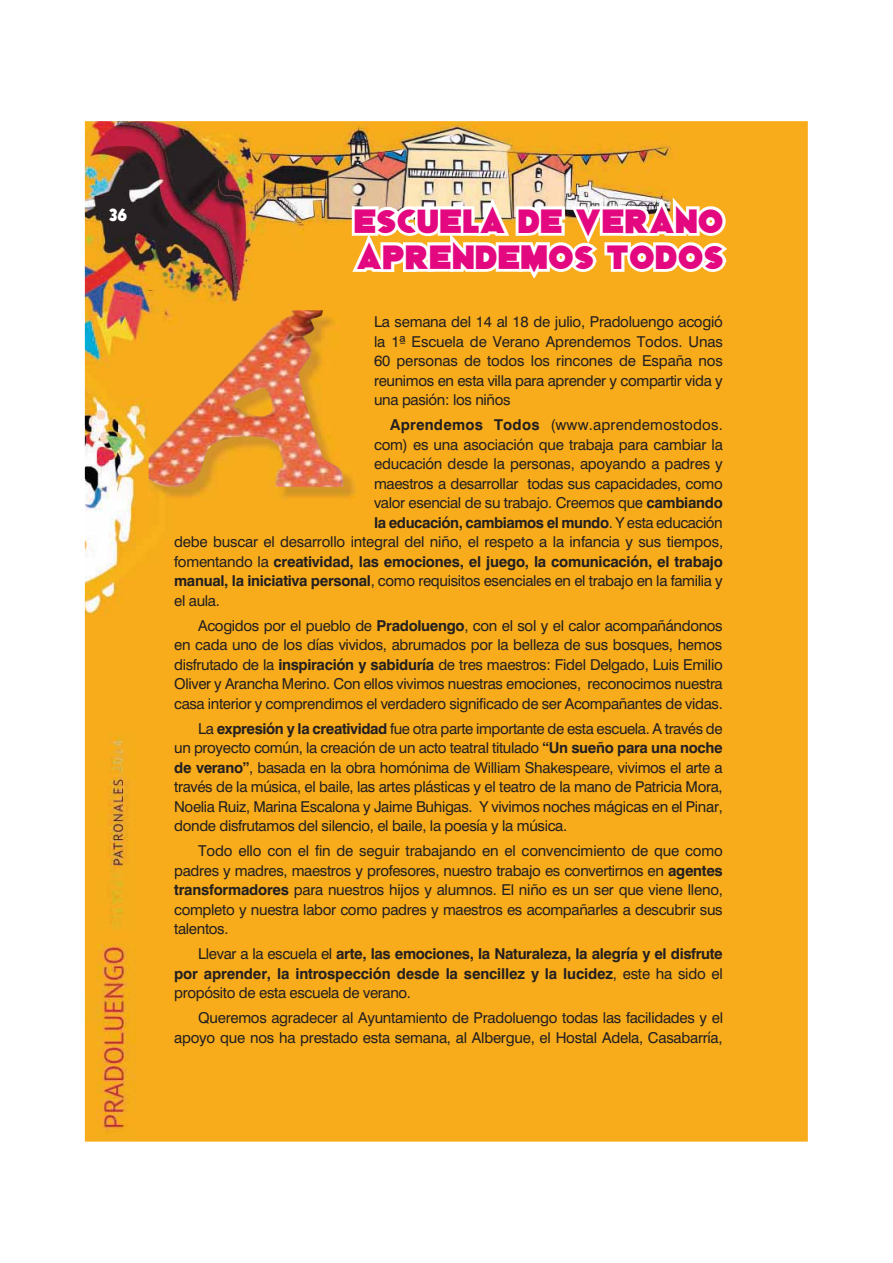
<style>
.page{position:relative;width:893px;height:1263px;background:#fff}
.page>*{position:absolute;margin:0;border:0;box-sizing:border-box;transform-origin:0 0}
.t1{font:33px/36px "DYLANDOG";letter-spacing:.065em;color:#e3087f}
.t2{font:900 18px "Kabel";color:#fff}
.t3{font:15px/19.5px "Swiss 721 BT";letter-spacing:-.02em;color:#231f20;text-align:justify}
.t4{font:700 15px/19.5px "Swiss 721 BT";letter-spacing:-.015em;color:#231f20;text-align:justify}
.t5{font:15px "Swiss 721 BT";letter-spacing:.01em;color:#231f20}
.s1{font-weight:700}
.s2{font-weight:400}
</style>
<div class="page">
<img style="left:85px;top:121px;width:723px;height:1021px">
<svg style="left:348px;top:178px;width:383px;height:106px"></svg>
<img style="left:149px;top:314px;width:207px;height:186px">
<img style="left:149px;top:310px;width:195px;height:177px">
<p class="t2" style="left:110px;top:208px;width:19px">36</p>
<h1 class="t1" style="left:355px;top:203px;width:369px">ESCUELA DE VERANO<br>APRENDEMOS TODOS</h1>
<p class="t3" style="left:374px;top:313px;width:350px">La semana del 14 al 18 de julio, Pradoluengo acogió la 1ª Escuela de Verano Aprendemos Todos. Unas 60 personas de todos los rincones de España nos reunimos en esta villa para aprender y compartir vida y una pasión: los niños</p>
<p class="t5" style="left:390px;top:418px;width:334px"><span class="s1">Aprendemos Todos</span> (www.aprendemostodos.</p>
<p class="t3" style="left:374px;top:435px;width:350px">com) es una asociación que trabaja para cambiar la</p>
<p class="t3" style="left:374px;top:455px;width:350px">educación desde la personas, apoyando a padres y</p>
<p class="t3" style="left:374px;top:474px;width:350px">maestros a desarrollar todas sus capacidades, como</p>
<p class="t3" style="left:374px;top:494px;width:350px">valor esencial de su trabajo. Creemos que <span class="s1">cambiando</span></p>
<p class="t4" style="left:374px;top:514px;width:350px">la educación, cambiamos el mundo<span class="s2">. Y esta educación</span></p>
<p class="t3" style="left:174px;top:533px;width:550px">debe buscar el desarrollo integral del niño, el respeto a la infancia y sus tiempos,</p>
<p class="t4" style="left:174px;top:553px;width:550px"><span class="s2">fomentando la</span> creatividad, las emociones, el juego, la comunicación, el trabajo</p>
<p class="t3" style="left:174px;top:572px;width:550px"><span class="s1">manual, la iniciativa personal</span>, como requisitos esenciales en el trabajo en la familia y</p>
<p class="t3" style="left:174px;top:591px;width:47px">el aula.</p>
<p class="t3" style="left:174px;top:616px;width:550px;text-indent:24px">Acogidos por el pueblo de <span class="s1">Pradoluengo</span>, con el sol y el calor acompañándonos en cada uno de los días vividos, abrumados por la belleza de sus bosques, hemos disfrutado de la <span class="s1">inspiración y sabiduría</span> de tres maestros: Fidel Delgado, Luis Emilio Oliver y Arancha Merino. Con ellos vivimos nuestras emociones, reconocimos nuestra casa interior y comprendimos el verdadero significado de ser Acompañantes de vidas.</p>
<p class="t3" style="left:174px;top:719px;width:550px;text-indent:24px">La <span class="s1">expresión y la creatividad</span> fue otra parte importante de esta escuela. A través de un proyecto común, la creación de un acto teatral titulado <span class="s1">“Un sueño para una noche de verano”</span>, basada en la obra homónima de William Shakespeare, vivimos el arte a través de la música, el baile, las artes plásticas y el teatro de la mano de Patricia Mora, Noelia Ruiz, Marina Escalona y Jaime Buhigas. Y vivimos noches mágicas en el Pinar, donde disfrutamos del silencio, el baile, la poesía y la música.</p>
<p class="t3" style="left:174px;top:842px;width:550px;text-indent:24px">Todo ello con el fin de seguir trabajando en el convencimiento de que como padres y madres, maestros y profesores, nuestro trabajo es convertirnos en <span class="s1">agentes transformadores</span> para nuestros hijos y alumnos. El niño es un ser que viene lleno, completo y nuestra labor como padres y maestros es acompañarles a descubrir sus talentos.</p>
<p class="t4" style="left:174px;top:945px;width:550px;text-indent:24px"><span class="s2">Llevar a la escuela el</span> arte, las emociones, la Naturaleza, la alegría y el disfrute por aprender, la introspección desde la sencillez y la lucidez<span class="s2">, este ha sido el propósito de esta escuela de verano.</span></p>
<p class="t3" style="left:174px;top:1009px;width:550px;text-align:right">Queremos agradecer al Ayuntamiento de Pradoluengo todas las facilidades y el apoyo que nos ha prestado esta semana, al Albergue, el Hostal Adela, Casabarría,</p>
</div>
